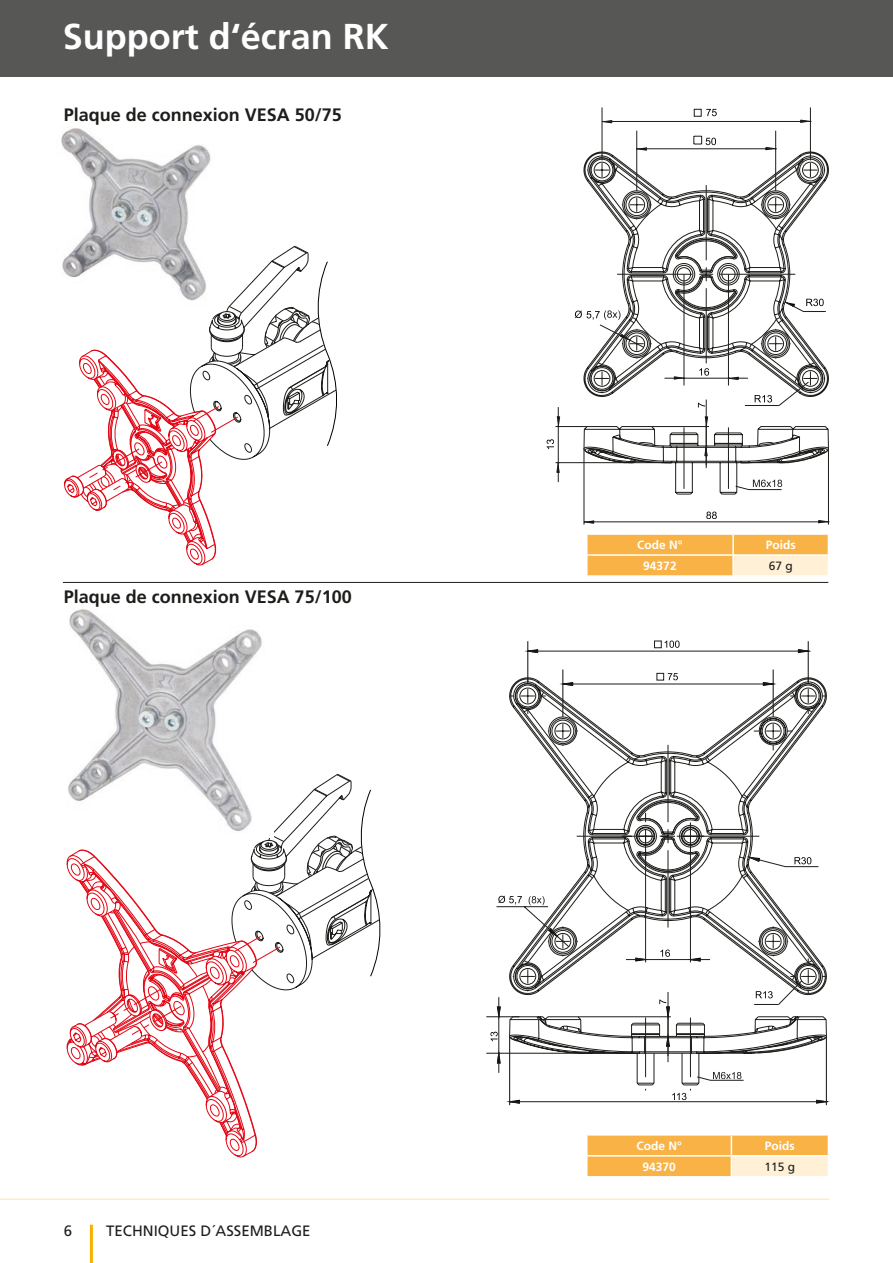
<style>
.page{position:relative;width:893px;height:1263px;background:#fff}
.page>*{position:absolute;margin:0;border:0;box-sizing:border-box;transform-origin:0 0}
.t1{font:700 36px "Frutiger";color:#fff}
.t2{font:700 18px "Frutiger";color:#1d1d1b}
.t3{font:15px "Frutiger";color:#1d1d1b}
.t4{font:700 12px "Frutiger";color:#fff}
.t5{font:12px "Frutiger";color:#1d1d1b}
</style>
<div class="page">
<div style="left:0;top:0;width:893px;height:77px;background:#575756"></div>
<hr style="left:90px;top:1225px;width:3px;height:38px;background:#f9b100">
<hr style="left:0;top:1198px;width:829px;height:2px;background:#ffeccb">
<svg style="left:587px;top:1135px;width:242px;height:41px;background:#fac26c"></svg>
<svg style="left:587px;top:534px;width:242px;height:41px;background:#fac26c"></svg>
<hr style="left:63px;top:582px;width:765px;height:1px;background:#1d1d1b">
<svg style="left:64px;top:246px;width:273px;height:319px"></svg>
<img style="left:61px;top:128px;width:160px;height:177px">
<svg style="left:601px;top:107px;width:210px;height:48px"></svg>
<svg style="left:583px;top:155px;width:246px;height:119px"></svg>
<div style="left:694px;top:109px;width:7px;height:7px;border:1px solid #1d1d1b"></div>
<svg style="left:547px;top:274px;width:282px;height:251px"></svg>
<svg style="left:79px;top:1065px;width:166px;height:78px"></svg>
<svg style="left:69px;top:774px;width:312px;height:291px"></svg>
<img style="left:68px;top:609px;width:205px;height:228px">
<hr style="left:563px;top:669px;width:1px;height:47px;background:#1d1d1b">
<hr style="left:773px;top:669px;width:1px;height:43px;background:#1d1d1b">
<svg style="left:524px;top:649px;width:14px;height:4px"></svg>
<svg style="left:798px;top:649px;width:13px;height:4px"></svg>
<hr style="left:527px;top:641px;width:1px;height:42px;background:#1d1d1b">
<hr style="left:808px;top:641px;width:1px;height:42px;background:#1d1d1b">
<hr style="left:528px;top:651px;width:280px;height:1px;background:#1d1d1b">
<svg style="left:509px;top:678px;width:318px;height:158px"></svg>
<hr style="left:826px;top:1036px;width:1px;height:69px;background:#1d1d1b">
<hr style="left:509px;top:1036px;width:1px;height:69px;background:#1d1d1b">
<hr style="left:486px;top:1016px;width:33px;height:1px;background:#1d1d1b">
<hr style="left:486px;top:1053px;width:149px;height:1px;background:#1d1d1b">
<svg style="left:654px;top:640px;width:26px;height:40px"></svg>
<svg style="left:490px;top:836px;width:339px;height:268px"></svg>
<h1 class="t1" style="left:63px;top:16px;width:328px">Support d‘écran RK</h1>
<p class="t2" style="left:64px;top:104px;width:280px">Plaque de connexion VESA 50/75</p>
<p class="t2" style="left:64px;top:586px;width:289px">Plaque de connexion VESA 75/100</p>
<p class="t3" style="left:64px;top:1222px;width:10px">6</p>
<p class="t3" style="left:106px;top:1222px;width:206px">TECHNIQUES D´ASSEMBLAGE</p>
<p class="t4" style="left:637px;top:538px;width:47px">Code N°</p>
<p class="t4" style="left:766px;top:538px;width:31px">Poids</p>
<p class="t4" style="left:643px;top:559px;width:35px">94372</p>
<p class="t5" style="left:769px;top:559px;width:26px">67 g</p>
<p class="t4" style="left:636px;top:1138px;width:47px">Code N°</p>
<p class="t4" style="left:765px;top:1138px;width:31px">Poids</p>
<p class="t4" style="left:642px;top:1159px;width:35px">94370</p>
<p class="t5" style="left:765px;top:1159px;width:32px">115 g</p>
</div>
